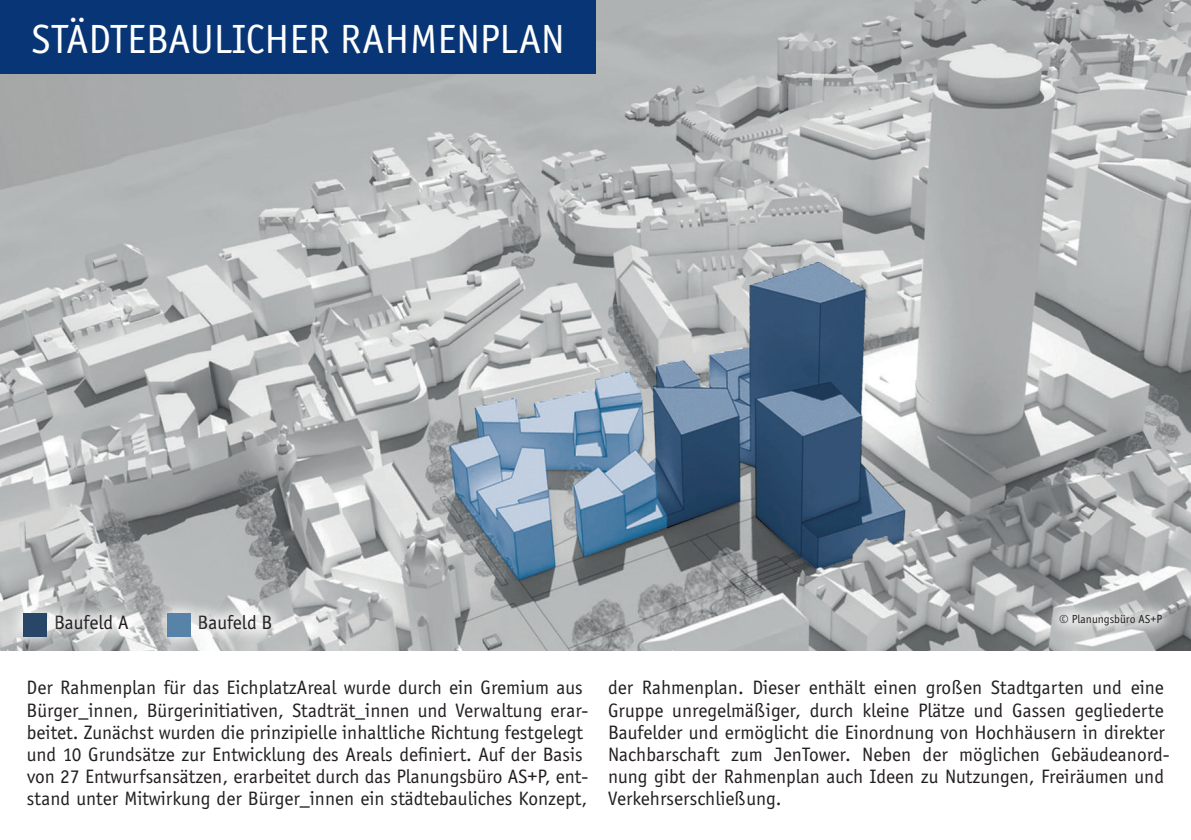
<style>
.page{position:relative;width:1191px;height:840px;background:#fff}
.page>*{position:absolute;margin:0;border:0;box-sizing:border-box;transform-origin:0 0}
.Head_1_Linie{font:42px "Officina Sans";color:#fff}
.Copy_links{font:20px/22px "Officina Sans";color:#231f20}
.Copy_links-2{font:12px "Officina Sans";color:#231f20}
</style>
<div class="page">
<img style="left:0;top:0;width:1191px;height:650px">
<div style="left:40px;top:599px;width:247px;height:45px;background:#fff;opacity:.75"></div>
<div style="left:1045px;top:599px;width:131px;height:41px;background:#fff;opacity:.75"></div>
<div style="left:0;top:0;width:595px;height:74px;background:#083575"></div>
<div style="left:8px;top:596px;width:54px;height:55px;background:#fff;opacity:.75"></div>
<div style="left:24px;top:613px;width:23px;height:23px;background:#284768"></div>
<div style="left:151px;top:596px;width:55px;height:55px;background:#fff;opacity:.75"></div>
<div style="left:168px;top:613px;width:23px;height:23px;background:#5783a9"></div>
<p class="Head_1_Linie" style="left:31px;top:16px;width:535px">STÄDTEBAULICHER RAHMENPLAN</p>
<p class="Copy_links" style="left:54px;top:611px;width:76px">Baufeld A</p>
<p class="Copy_links" style="left:198px;top:611px;width:76px">Baufeld B</p>
<p class="Copy_links-2" style="left:1059px;top:612px;width:104px">© Planungsbüro AS+P</p>
<p class="Copy_links" style="left:27px;top:676px;width:563px">Der Rahmenplan für das EichplatzAreal wurde durch ein Gremium aus Bürger_innen, Bürgerinitiativen, Stadträt_innen und Verwaltung erar&shy;beitet. Zunächst wurden die prinzipielle inhaltliche Richtung festgelegt und 10 Grundsätze zur Entwicklung des Areals definiert. Auf der Basis von 27 Entwurfsansätzen, erarbeitet durch das Planungsbüro AS+P, ent&shy;stand unter Mitwirkung der Bürger_innen ein städtebauliches Konzept,</p>
<p class="Copy_links" style="left:608px;top:676px;width:563px">der Rahmenplan. Dieser enthält einen großen Stadtgarten und eine Gruppe unregelmäßiger, durch kleine Plätze und Gassen gegliederte Baufelder und ermöglicht die Einordnung von Hochhäusern in direkter Nachbarschaft zum JenTower. Neben der möglichen Gebäudeanord&shy;nung gibt der Rahmenplan auch Ideen zu Nutzungen, Freiräumen und Verkehrserschließung.</p>
</div>
